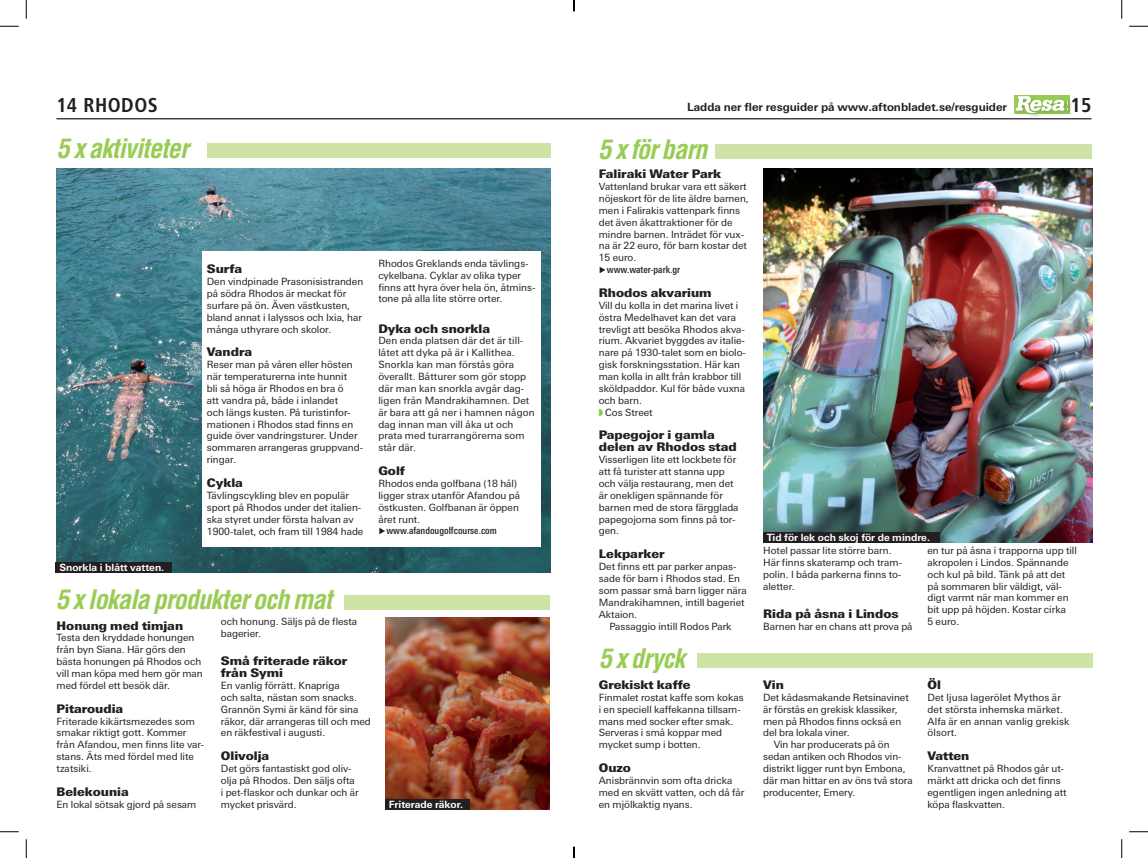
<style>
.page{position:relative;width:1148px;height:858px;background:#fff}
.page>*{position:absolute;margin:0;border:0;box-sizing:border-box;transform-origin:0 0}
.t1{font:26.25px "Helvetica Condensed AB Halvfet Kursiv";letter-spacing:-.03em;color:#99cc54}
.t2{font:700 condensed 20px "Frutiger";color:#231f20}
.t3{font:900 11.88px/11.9px "Linotype Univers AB Basic";color:#231f20}
.t4{font:700 11.25px "Linotype Univers AB Basic";color:#231f20}
.t5{font:10px/11.9px "Linotype Univers AB Basic";color:#231f20}
.t6{font:700 10px "Linotype Univers AB Basic";color:#fff}
.t7{font:500 condensed 10px "Linotype Univers";color:#231f20}
</style>
<div class="page">
<hr style="left:57px;top:118px;width:517px;height:1px;background:#231f20">
<hr style="left:574px;top:118px;width:517px;height:1px;background:#231f20">
<div style="left:1017px;top:94px;width:56px;height:25px;background:#231f20;opacity:.22"></div>
<div style="left:1013px;top:94px;width:57px;height:25px;background:#231f20;opacity:.22"></div>
<svg style="left:1015px;top:96px;width:53px;height:18px"></svg>
<div style="left:345px;top:594px;width:205px;height:15px;background:#cfe3a6"></div>
<div style="left:698px;top:653px;width:394px;height:15px;background:#cfe3a6"></div>
<div style="left:715px;top:144px;width:377px;height:15px;background:#cfe3a6"></div>
<div style="left:207px;top:143px;width:343px;height:15px;background:#cfe3a6"></div>
<img style="left:385px;top:617px;width:165px;height:193px">
<img style="left:57px;top:169px;width:493px;height:404px">
<div style="left:202px;top:252px;width:338px;height:295px;background:#fff"></div>
<img style="left:763px;top:169px;width:329px;height:374px">
<div style="left:763px;top:532px;width:177px;height:11px;background:#231f20"></div>
<div style="left:56px;top:562px;width:116px;height:11px;background:#231f20"></div>
<div style="left:385px;top:799px;width:85px;height:11px;background:#231f20"></div>
<svg style="left:0;top:25px;width:19px;height:2px"></svg>
<svg style="left:1129px;top:25px;width:19px;height:2px"></svg>
<svg style="left:0;top:831px;width:19px;height:1px"></svg>
<svg style="left:1129px;top:831px;width:19px;height:1px"></svg>
<svg style="left:25px;top:0;width:2px;height:19px"></svg>
<svg style="left:25px;top:839px;width:2px;height:19px"></svg>
<svg style="left:1121px;top:0;width:1px;height:19px"></svg>
<svg style="left:1121px;top:839px;width:1px;height:19px"></svg>
<svg style="left:573px;top:0;width:2px;height:11px"></svg>
<svg style="left:573px;top:847px;width:2px;height:11px"></svg>
<h2 class="t2" style="left:57px;top:93px;width:40px">14 RHODOS</h2>
<p class="t4" style="left:687px;top:100px;width:321px">Ladda ner fler resguider på www.aftonbladet.se/resguider</p>
<h2 class="t2" style="left:1070px;top:93px;width:22px">15</h2>
<h1 class="t1" style="left:57px;top:132px;width:134px">5 x aktiviteter</h1>
<h1 class="t1" style="left:598px;top:132px;width:111px">5 x för barn</h1>
<p class="t3" style="left:599px;top:168px;width:124px">Faliraki Water Park</p>
<p class="t5" style="left:599px;top:181px;width:151px">Vattenland brukar vara ett säkert nöjeskort för de lite äldre barnen, men i Falirakis vattenpark finns det även åkattraktioner för de mindre barnen. Inträdet för vux&shy;na är 22 euro, för barn kostar det<br>15 euro.</p>
<p class="t7" style="left:607px;top:264px;width:75px">www.water-park.gr</p>
<p class="t3" style="left:599px;top:286px;width:114px">Rhodos akvarium</p>
<p class="t5" style="left:599px;top:299px;width:141px">Vill du kolla in det marina livet i</p>
<p class="t5" style="left:599px;top:311px;width:139px">östra Medelhavet kan det vara</p>
<p class="t5" style="left:599px;top:323px;width:148px">trevligt att besöka Rhodos akva-</p>
<p class="t5" style="left:599px;top:335px;width:148px">rium. Akvariet byggdes av italie-</p>
<p class="t5" style="left:599px;top:347px;width:149px">nare på 1930-talet som en biolo-</p>
<p class="t5" style="left:599px;top:359px;width:143px">gisk forskningsstation. Här kan</p>
<p class="t5" style="left:599px;top:371px;width:144px">man kolla in allt från krabbor till</p>
<p class="t5" style="left:599px;top:382px;width:148px">sköldpaddor. Kul för både vuxna</p>
<p class="t5" style="left:599px;top:394px;width:45px">och barn.</p>
<p class="t5" style="left:605px;top:406px;width:49px">Cos Street</p>
<p class="t3" style="left:599px;top:429px;width:139px">Papegojor i gamla delen av Rhodos stad</p>
<p class="t5" style="left:599px;top:454px;width:141px">Visserligen lite ett lockbete för att få turister att stanna upp och välja restaurang, men det är onekligen spännande för barnen med de stora färgglada papegojorna som finns på tor&shy;gen.</p>
<p class="t3" style="left:599px;top:548px;width:67px">Lekparker</p>
<p class="t5" style="left:599px;top:561px;width:139px">Det finns ett par parker anpas-</p>
<p class="t5" style="left:599px;top:572px;width:143px">sade för barn i Rhodos stad. En</p>
<p class="t5" style="left:599px;top:584px;width:149px">som passar små barn ligger nära</p>
<p class="t5" style="left:599px;top:596px;width:147px">Mandrakihamnen, intill bageriet</p>
<p class="t5" style="left:599px;top:608px;width:40px">Aktaion.</p>
<p class="t5" style="left:609px;top:620px;width:124px">Passaggio intill Rodos Park</p>
<p class="t5" style="left:378px;top:257px;width:159px">Rhodos Greklands enda tävlings&shy;cykelbana. Cyklar av olika typer finns att hyra över hela ön, åtmins&shy;tone på alla lite större orter.</p>
<p class="t3" style="left:378px;top:322px;width:113px">Dyka och snorkla</p>
<p class="t5" style="left:378px;top:335px;width:158px">Den enda platsen där det är til - låtet att dyka på är i Kallithea.<br>Snorkla kan man förstås göra överallt. Båtturer som gör stopp där man kan snorkla avgår dag&shy;ligen från Mandrakihamnen. Det är bara att gå ner i hamnen någon dag innan man vill åka ut och prata med turarrangörerna som står där.</p>
<p class="t3" style="left:378px;top:465px;width:28px">Golf</p>
<p class="t5" style="left:378px;top:477px;width:143px">Rhodos enda golfbana (18 hål) ligger strax utanför Afandou på östkusten. Golfbanan är öppen året runt.</p>
<p class="t7" style="left:386px;top:525px;width:112px">www.afandougolfcourse.com</p>
<p class="t3" style="left:207px;top:263px;width:37px">Surfa</p>
<p class="t5" style="left:207px;top:276px;width:158px">Den vindpinade Prasonisistranden på södra Rhodos är meckat för surfare på ön. Även västkusten, bland annat i Ialyssos och Ixia, har många uthyrare och skolor.</p>
<p class="t3" style="left:207px;top:346px;width:47px">Vandra</p>
<p class="t5" style="left:207px;top:359px;width:158px">Reser man på våren eller hösten när temperaturerna inte hunnit<br>bli så höga är Rhodos en bra ö<br>att vandra på, både i inlandet<br>och längs kusten. På turistinfor&shy;mationen i Rhodos stad finns en guide över vandringsturer. Under sommaren arrangeras gruppvand&shy;ringar.</p>
<p class="t3" style="left:207px;top:476px;width:38px">Cykla</p>
<p class="t5" style="left:207px;top:489px;width:158px">Tävlingscykling blev en populär sport på Rhodos under det italien&shy;ska styret under första halvan av 1900-talet, och fram till 1984 hade</p>
<p class="t6" style="left:767px;top:531px;width:165px">Tid för lek och skoj för de mindre.</p>
<p class="t5" style="left:927px;top:544px;width:151px">en tur på åsna i trapporna upp till akropolen i Lindos. Spännande och kul på bild. Tänk på att det på sommaren blir väldigt, väl&shy;digt varmt när man kommer en bit upp på höjden. Kostar cirka</p>
<p class="t5" style="left:763px;top:544px;width:140px">Hotel passar lite större barn.<br>Här finns skateramp och tram&shy;polin. I båda parkerna finns to&shy;aletter.</p>
<p class="t3" style="left:763px;top:607px;width:137px">Rida på åsna i Lindos</p>
<p class="t5" style="left:763px;top:620px;width:151px">Barnen har en chans att prova på</p>
<p class="t6" style="left:59px;top:561px;width:107px">Snorkla i blått vatten.</p>
<h1 class="t1" style="left:56px;top:583px;width:278px">5 x lokala produkter och mat</h1>
<p class="t5" style="left:221px;top:616px;width:138px">och honung. Säljs på de flesta bagerier.</p>
<p class="t3" style="left:221px;top:655px;width:128px">Små friterade räkor från Symi</p>
<p class="t5" style="left:221px;top:679px;width:151px">En vanlig förrätt. Knapriga<br>och salta, nästan som snacks.<br>Grannön Symi är känd för sina räkor, där arrangeras till och med en räkfestival i augusti.</p>
<p class="t3" style="left:221px;top:750px;width:50px">Olivolja</p>
<p class="t5" style="left:221px;top:762px;width:139px">Det görs fantastiskt god oliv&shy;olja på Rhodos. Den säljs ofta i pet-flaskor och dunkar och är mycket prisvärd.</p>
<p class="t3" style="left:57px;top:619px;width:128px">Honung med timjan</p>
<p class="t5" style="left:927px;top:616px;width:33px">5 euro.</p>
<p class="t5" style="left:57px;top:632px;width:148px">Testa den kryddade honungen från byn Siana. Här görs den bästa honungen på Rhodos och vill man köpa med hem gör man med fördel ett besök där.</p>
<p class="t3" style="left:57px;top:702px;width:68px">Pitaroudia</p>
<p class="t5" style="left:57px;top:715px;width:149px">Friterade kikärtsmezedes som smakar riktigt gott. Kommer från Afandou, men finns lite var&shy;stans. Äts med fördel med lite tzatsiki.</p>
<p class="t3" style="left:57px;top:785px;width:74px">Belekounia</p>
<p class="t5" style="left:57px;top:798px;width:141px">En lokal sötsak gjord på sesam</p>
<h1 class="t1" style="left:599px;top:642px;width:88px">5 x dryck</h1>
<p class="t3" style="left:927px;top:678px;width:15px">Öl</p>
<p class="t5" style="left:927px;top:691px;width:143px">Det ljusa lagerölet Mythos är det största inhemska märket.<br>Alfa är en annan vanlig grekisk ölsort.</p>
<p class="t3" style="left:927px;top:750px;width:43px">Vatten</p>
<p class="t5" style="left:927px;top:762px;width:140px">Kranvattnet på Rhodos går ut&shy;märkt att dricka och det finns egentligen ingen anledning att köpa flaskvatten.</p>
<p class="t3" style="left:599px;top:678px;width:93px">Grekiskt kaffe</p>
<p class="t5" style="left:599px;top:691px;width:146px">Finmalet rostat kaffe som kokas i en speciell kaffekanna tillsam&shy;mans med socker efter smak.<br>Serveras i små koppar med mycket sump i botten.</p>
<p class="t3" style="left:599px;top:761px;width:34px">Ouzo</p>
<p class="t5" style="left:599px;top:774px;width:147px">Anisbrännvin som ofta dricka med en skvätt vatten, och då får en mjölkaktig nyans.</p>
<p class="t3" style="left:763px;top:678px;width:22px">Vin</p>
<p class="t5" style="left:763px;top:691px;width:147px">Det kådasmakande Retsinavinet</p>
<p class="t5" style="left:763px;top:703px;width:136px">är förstås en grekisk klassiker,</p>
<p class="t5" style="left:763px;top:715px;width:140px">men på Rhodos finns också en</p>
<p class="t5" style="left:763px;top:727px;width:88px">del bra lokala viner.</p>
<p class="t5" style="left:774px;top:739px;width:117px">Vin har producerats på ön</p>
<p class="t5" style="left:763px;top:751px;width:140px">sedan antiken och Rhodos vin-</p>
<p class="t5" style="left:763px;top:762px;width:144px">distrikt ligger runt byn Embona,</p>
<p class="t5" style="left:763px;top:774px;width:151px">där man hittar en av öns två stora</p>
<p class="t5" style="left:763px;top:786px;width:94px">producenter, Emery.</p>
<p class="t6" style="left:389px;top:798px;width:76px">Friterade räkor.</p>
</div>
